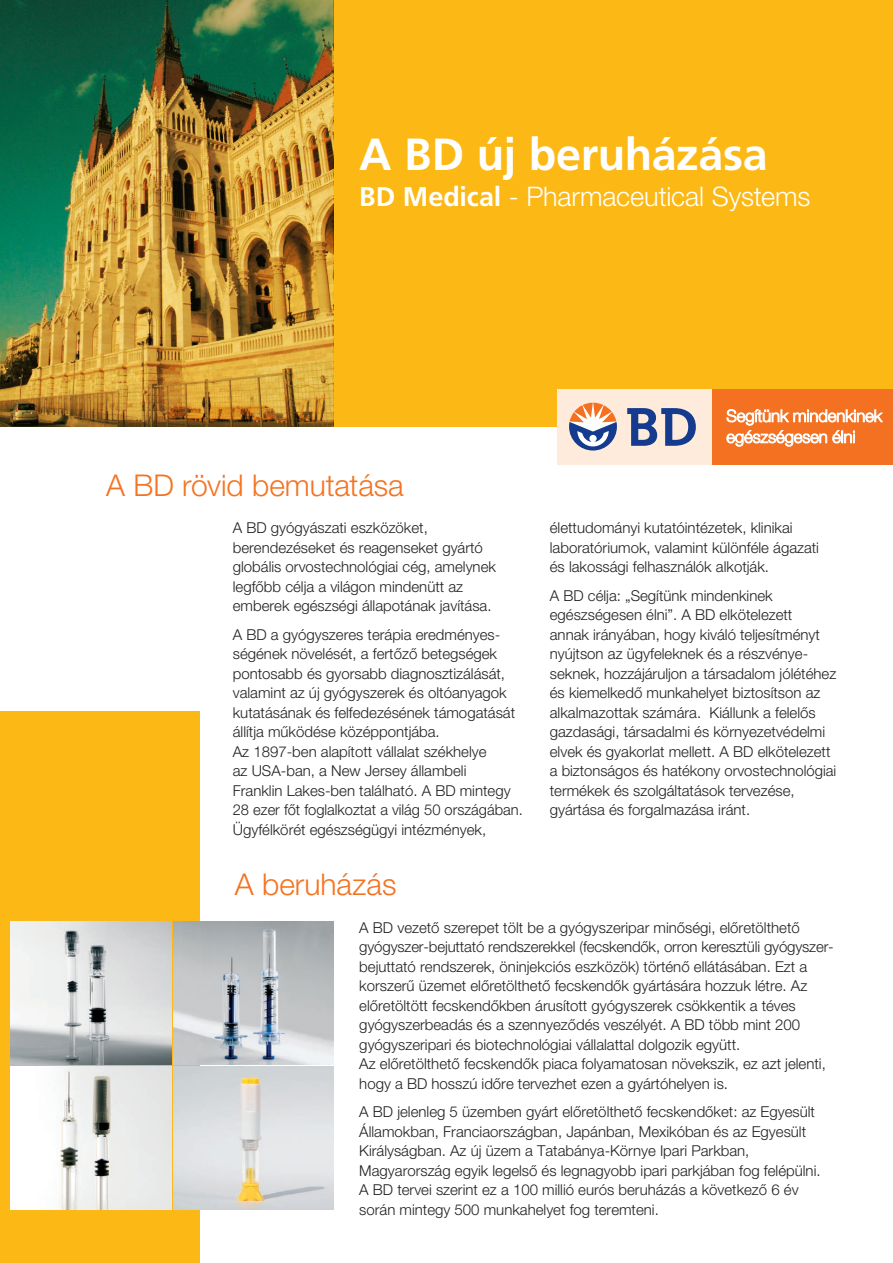
<style>
.page{position:relative;width:893px;height:1263px;background:#fff}
.page>*{position:absolute;margin:0;border:0;box-sizing:border-box;transform-origin:0 0}
.Product_name_Full_Page{font:700 45px "Frutiger";letter-spacing:-.01em;color:#fff}
.headline_Full_Page{font:300 30px "Helvetica Neue CELT";letter-spacing:-.005em;color:#f47321}
.Product_descriptor_Full_Page{font:300 27px "Helvetica Neue CELT";letter-spacing:-.005em;color:#fff}
.body_copy_Full_Page{font:300 15px/19.5px "Helvetica Neue CELT";color:#231f20}
.s1{font-family:"Frutiger";font-weight:700}
</style>
<div class="page">
<div style="left:0;top:711px;width:200px;height:552px;background:#fcb814"></div>
<div style="left:0;top:0;width:893px;height:427px;background:#fcb814"></div>
<div style="left:558px;top:389px;width:154px;height:75px;background:#feebdb"></div>
<div style="left:712px;top:389px;width:181px;height:75px;background:#f37121"></div>
<svg style="left:627px;top:408px;width:69px;height:38px"></svg>
<svg style="left:569px;top:403px;width:48px;height:47px"></svg>
<svg style="left:726px;top:409px;width:157px;height:38px"></svg>
<img style="left:0;top:0;width:333px;height:427px">
<img style="left:11px;top:921px;width:160px;height:143px">
<img style="left:173px;top:1067px;width:161px;height:143px">
<img style="left:173px;top:921px;width:161px;height:143px">
<img style="left:11px;top:1067px;width:160px;height:143px">
<p class="Product_name_Full_Page" style="left:359px;top:128px;width:410px">A BD új beruházása</p>
<p class="Product_descriptor_Full_Page" style="left:359px;top:180px;width:453px"><span class="s1">BD Medical</span> - Pharmaceutical Systems</p>
<p class="headline_Full_Page" style="left:106px;top:467px;width:299px">A BD rövid bemutatása</p>
<p class="body_copy_Full_Page" style="left:233px;top:518px;width:265px">A BD gyógyászati eszközöket, berendezéseket és reagenseket gyártó globális orvostechnológiai cég, amelynek legfőbb célja a világon mindenütt az emberek egészségi állapotának javítása.</p>
<p class="body_copy_Full_Page" style="left:233px;top:625px;width:291px">A BD a gyógyszeres terápia eredményes&shy;ségének növelését, a fertőző betegségek pontosabb és gyorsabb diagnosztizálását, valamint az új gyógyszerek és oltóanyagok kutatásának és felfedezésének támogatását állítja működése középpontjába.<br>Az 1897-ben alapított vállalat székhelye<br>az USA-ban, a New Jersey állambeli<br>Franklin Lakes-ben található. A BD mintegy 28 ezer főt foglalkoztat a világ 50 országában.<br>Ügyfélkörét egészségügyi intézmények,</p>
<p class="headline_Full_Page" style="left:235px;top:866px;width:163px">A beruházás</p>
<p class="body_copy_Full_Page" style="left:550px;top:518px;width:271px">élettudományi kutatóintézetek, klinikai laboratóriumok, valamint különféle ágazati és lakossági felhasználók alkotják.</p>
<p class="body_copy_Full_Page" style="left:550px;top:586px;width:288px">A BD célja: „Segítünk mindenkinek egészségesen élni”. A BD elkötelezett<br>annak irányában, hogy kiváló teljesítményt nyújtson az ügyfeleknek és a részvénye&shy;seknek, hozzájáruljon a társadalom jólétéhez és kiemelkedő munkahelyet biztosítson az alkalmazottak számára. Kiállunk a felelős gazdasági, társadalmi és környezetvédelmi elvek és gyakorlat mellett. A BD elkötelezett a biztonságos és hatékony orvostechnológiai termékek és szolgáltatások tervezése, gyártása és forgalmazása iránt.</p>
<p class="body_copy_Full_Page" style="left:359px;top:917px;width:476px">A BD vezető szerepet tölt be a gyógyszeripar minőségi, előretölthető gyógyszer-bejuttató rendszerekkel (fecskendők, orron keresztüli gyógyszer&shy;bejuttató rendszerek, öninjekciós eszközök) történő ellátásában. Ezt a korszerű üzemet előretölthető fecskendők gyártására hozzuk létre. Az előretöltött fecskendőkben árusított gyógyszerek csökkentik a téves gyógyszerbeadás és a szennyeződés veszélyét. A BD több mint 200 gyógyszeripari és biotechnológiai vállalattal dolgozik együtt.<br>Az előretölthető fecskendők piaca folyamatosan növekszik, ez azt jelenti, hogy a BD hosszú időre tervezhet ezen a gyártóhelyen is.</p>
<p class="body_copy_Full_Page" style="left:359px;top:1102px;width:463px">A BD jelenleg 5 üzemben gyárt előretölthető fecskendőket: az Egyesült Államokban, Franciaországban, Japánban, Mexikóban és az Egyesült Királyságban. Az új üzem a Tatabánya-Környe Ipari Parkban, Magyarország egyik legelső és legnagyobb ipari parkjában fog felépülni.<br>A BD tervei szerint ez a 100 millió eurós beruházás a következő 6 év során mintegy 500 munkahelyet fog teremteni.</p>
</div>
